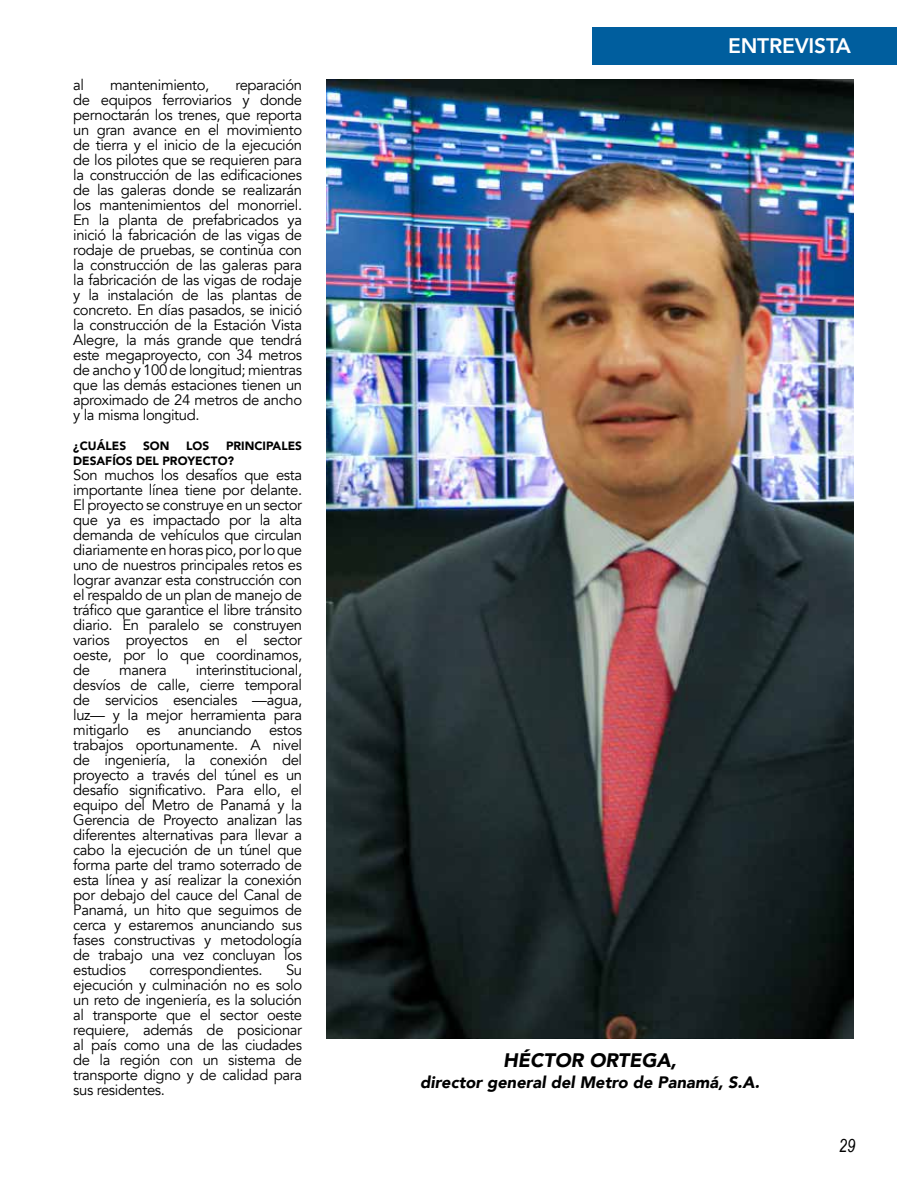
<style>
.page{position:relative;width:918px;height:1188px;background:#fff}
.page>*{position:absolute;margin:0;border:0;box-sizing:border-box;transform-origin:0 0}
.t1{font:800 21px "Avenir";color:#fff}
.t2{font:italic 900 19.5px "Avenir";color:#000}
.t3{font:italic 18px "Arial Narrow";color:#000}
.t4{font:italic 900 16.5px "Avenir";color:#000}
.t5{font:15px/15px "Avenir";letter-spacing:-.025em;color:#000;text-align:justify}
.t6{font:900 12px/15px "Avenir";color:#000}
</style>
<div class="page">
<div style="left:592px;top:27px;width:304px;height:38px;background:#005e9e"></div>
<img style="left:327px;top:80px;width:526px;height:959px">
<p class="t5" style="left:73px;top:77px;width:12px">al</p>
<p class="t5" style="left:110px;top:77px;width:101px">mantenimiento,</p>
<p class="t5" style="left:73px;top:77px;width:230px;text-indent:162px">reparación de equipos ferroviarios y donde pernoctarán los trenes, que reporta un gran avance en el movimiento de tierra y el inicio de la ejecución de los pilotes que se requieren para la construcción de las edificaciones de las galeras donde se realizarán los mantenimientos del monorriel.<br>En la planta de prefabricados ya inició la fabricación de las vigas de rodaje de pruebas, se continúa con la construcción de las galeras para la fabricación de las vigas de rodaje y la instalación de las plantas de concreto. En días pasados, se inició la construcción de la Estación Vista Alegre, la más grande que tendrá este megaproyecto, con 34 metros de ancho y 100 de longitud; mientras que las demás estaciones tienen un aproximado de 24 metros de ancho y la misma longitud.</p>
<p class="t6" style="left:73px;top:438px;width:55px">¿CUÁLES</p>
<p class="t6" style="left:143px;top:438px;width:28px">SON</p>
<p class="t6" style="left:186px;top:438px;width:25px">LOS</p>
<p class="t6" style="left:73px;top:438px;width:230px;text-indent:153px">PRINCIPALES<br>DESAFÍOS DEL PROYECTO?</p>
<p class="t5" style="left:73px;top:467px;width:231px">Son muchos los desafíos que esta importante línea tiene por delante.<br>El proyecto se construye en un sector que ya es impactado por la alta demanda de vehículos que circulan diariamente en horas pico, por lo que uno de nuestros principales retos es lograr avanzar esta construcción con el respaldo de un plan de manejo de tráfico que garantice el libre tránsito diario. En paralelo se construyen varios proyectos en el sector oeste, por lo que coordinamos, de</p>
<p class="t5" style="left:73px;top:662px;width:230px;text-indent:123px">interinstitucional, desvíos de calle, cierre temporal de servicios esenciales —agua, luz— y la mejor herramienta para mitigarlo es anunciando estos trabajos oportunamente. A nivel de ingeniería, la conexión del proyecto a través del túnel es un desafío significativo. Para ello, el equipo del Metro de Panamá y la Gerencia de Proyecto analizan las diferentes alternativas para llevar a cabo la ejecución de un túnel que forma parte del tramo soterrado de esta línea y así realizar la conexión por debajo del cauce del Canal de Panamá, un hito que seguimos de cerca y estaremos anunciando sus fases constructivas y metodología de trabajo una vez concluyan los estudios</p>
<p class="t5" style="left:119px;top:662px;width:49px">manera</p>
<p class="t5" style="left:150px;top:962px;width:115px">correspondientes.</p>
<p class="t5" style="left:73px;top:962px;width:230px;text-indent:213px">Su ejecución y culminación no es solo un reto de ingeniería, es la solución al transporte que el sector oeste requiere, además de posicionar al país como una de las ciudades de la región con un sistema de transporte digno y de calidad para sus residentes.</p>
<h1 class="t1" style="left:728px;top:30px;width:14px">ENTREVISTA</h1>
<h2 class="t2" style="left:503px;top:1044px;width:175px">Héctor Ortega,</h2>
<p class="t4" style="left:420px;top:1069px;width:341px">director general del Metro de Panamá, S.A.</p>
<p class="t3" style="left:839px;top:1133px;width:18px">29</p>
</div>
